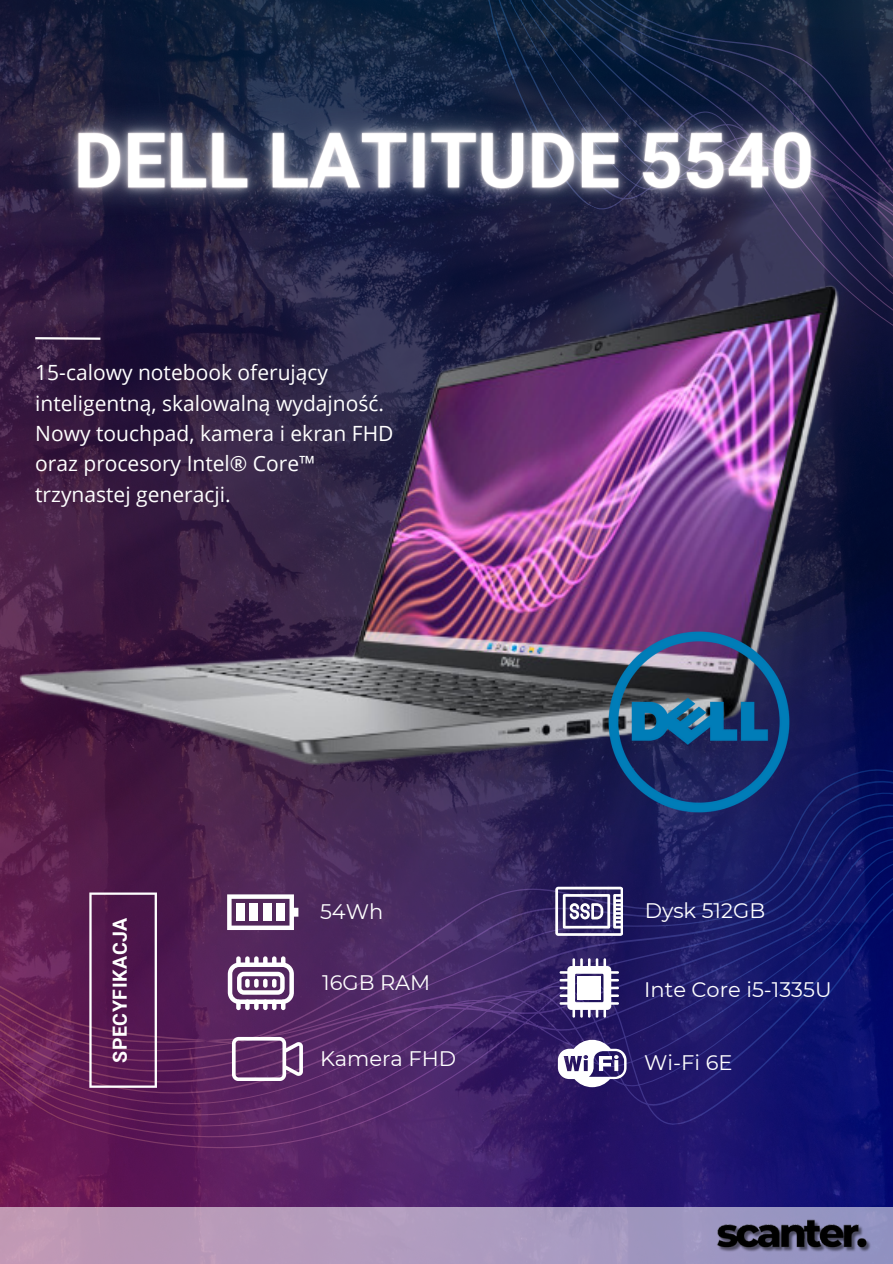
<style>
.page{position:relative;width:893px;height:1264px;background:#fff}
.page>*{position:absolute;margin:0;border:0;box-sizing:border-box;transform-origin:0 0}
.t1{font:21px/30.3px "Open Sans";color:#fff}
.t2{font:21px "Montserrat";color:#fff}
.t3{font:700 19.5px "Roboto";letter-spacing:.03em;color:#fff}
</style>
<div class="page">
<img style="left:0;top:0;width:892px;height:1206px">
<div style="left:0;top:1206px;width:892px;height:57px;background:linear-gradient(to right,#c49bb5,#9496c4)"></div>
<svg style="left:0;top:830px;width:892px;height:364px;background:#3c1e63"></svg>
<svg style="left:559px;top:958px;width:60px;height:59px"></svg>
<svg style="left:227px;top:894px;width:71px;height:36px"></svg>
<div style="left:276px;top:903px;width:9px;height:18px;background:#fff"></div>
<div style="left:263px;top:903px;width:9px;height:18px;background:#fff"></div>
<div style="left:249px;top:903px;width:9px;height:18px;background:#fff"></div>
<div style="left:236px;top:903px;width:9px;height:18px;background:#fff"></div>
<svg style="left:316px;top:0;width:576px;height:233px;background:#122440"></svg>
<svg style="left:89px;top:892px;width:68px;height:195px;background:#622b5e"></svg>
<img style="left:0;top:233px;width:892px;height:597px">
<img style="left:608px;top:631px;width:181px;height:182px">
<svg style="left:272px;top:956px;width:4px;height:11px"></svg>
<hr style="left:272px;top:999px;width:4px;height:11px;background:#fff;border-radius:2px">
<svg style="left:281px;top:956px;width:4px;height:11px"></svg>
<hr style="left:281px;top:999px;width:4px;height:11px;background:#fff;border-radius:2px">
<div style="left:236px;top:956px;width:5px;height:11px;background:#fff;border-radius:2px"></div>
<div style="left:236px;top:999px;width:5px;height:11px;background:#fff;border-radius:2px"></div>
<svg style="left:263px;top:956px;width:4px;height:11px"></svg>
<svg style="left:263px;top:999px;width:4px;height:11px"></svg>
<svg style="left:254px;top:956px;width:4px;height:11px"></svg>
<svg style="left:254px;top:999px;width:4px;height:11px"></svg>
<div style="left:245px;top:956px;width:5px;height:11px;background:#fff;border-radius:2px"></div>
<div style="left:245px;top:999px;width:5px;height:11px;background:#fff;border-radius:2px"></div>
<svg style="left:228px;top:962px;width:66px;height:42px"></svg>
<svg style="left:555px;top:886px;width:67px;height:49px"></svg>
<svg style="left:232px;top:1036px;width:71px;height:44px"></svg>
<svg style="left:558px;top:1039px;width:68px;height:48px"></svg>
<img style="left:704px;top:1214px;width:184px;height:47px">
<img style="left:13px;top:57px;width:861px;height:210px">
<p class="t1" style="left:35px;top:357px;width:360px">15-calowy notebook oferujący inteligentną, skalowalną wydajność.<br>Nowy touchpad, kamera i ekran FHD oraz procesory Intel® Core™ trzynastej generacji.</p>
<p class="t3" style="left:109px;top:1062px;width:147px;rotate:-90deg">SPECYFIKACJA</p>
<p class="t2" style="left:320px;top:898px;width:65px">54Wh</p>
<p class="t2" style="left:322px;top:969px;width:110px">16GB RAM</p>
<h2 class="t2" style="left:644px;top:897px;width:122px">Dysk 512GB</h2>
<p class="t2" style="left:644px;top:976px;width:189px">Inte Core i5-1335U</p>
<h3 class="t2" style="left:320px;top:1045px;width:138px">Kamera FHD</h3>
<p class="t2" style="left:644px;top:1049px;width:90px">Wi-Fi 6E</p>
</div>
